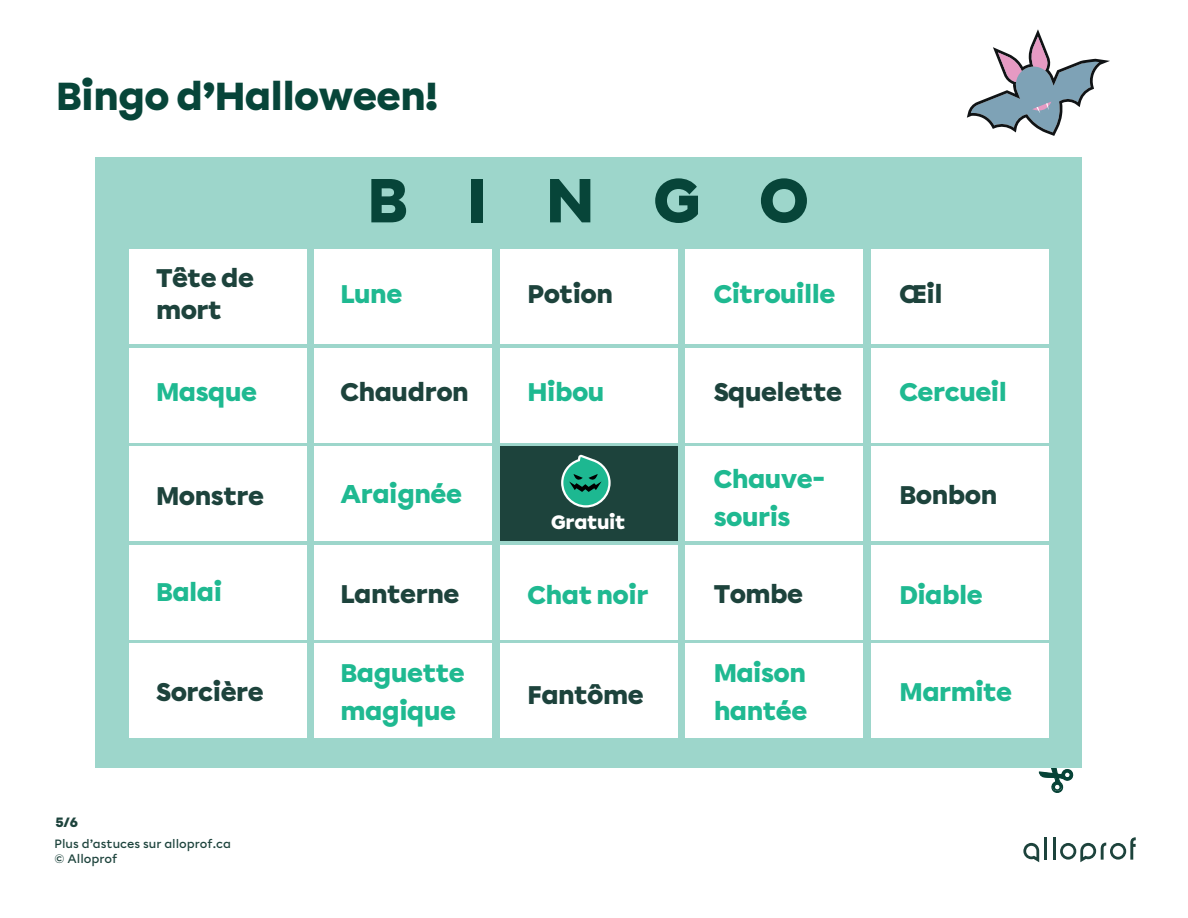
<style>
.page{position:relative;width:1188px;height:918px;background:#fff}
.page>*{position:absolute;margin:0;border:0;box-sizing:border-box;transform-origin:0 0}
.t1{font:900 61.95px "Chromatica Modifiee B";letter-spacing:.95em;color:#074539}
.t2{font:900 39px "Chromatica Modifiee B";letter-spacing:-.02em;color:#074539}
.t3{font:900 25.5px/37.5px "Chromatica Modifiee B";letter-spacing:-.02em;color:#1fb991}
.t4{font:900 25.5px/31.5px "Chromatica Modifiee B";letter-spacing:-.02em;color:#1d433c}
.t5{font:900 19.35px "Chromatica Modifiee B";letter-spacing:-.02em;color:#fff}
.t6{font:900 13.5px "Chromatica Modifiee B";color:#1d433c}
.t7{font:500 12.15px "Chromatica Modifiee B";color:#1d433c}
.t8{font:500 12px "Chromatica Modifiee B";color:#1d433c}
</style>
<div class="page">
<svg style="left:1039px;top:768px;width:35px;height:25px"></svg>
<div style="left:96px;top:157px;width:986px;height:611px;background:#9dd6cb"></div>
<div style="left:129px;top:348px;width:177px;height:95px;background:#fff"></div>
<div style="left:500px;top:348px;width:177px;height:95px;background:#fff"></div>
<div style="left:315px;top:348px;width:177px;height:95px;background:#fff"></div>
<div style="left:686px;top:348px;width:177px;height:95px;background:#fff"></div>
<div style="left:871px;top:348px;width:177px;height:95px;background:#fff"></div>
<div style="left:129px;top:643px;width:177px;height:95px;background:#fff"></div>
<div style="left:500px;top:643px;width:177px;height:95px;background:#fff"></div>
<div style="left:315px;top:643px;width:177px;height:95px;background:#fff"></div>
<div style="left:686px;top:643px;width:177px;height:95px;background:#fff"></div>
<div style="left:871px;top:643px;width:177px;height:95px;background:#fff"></div>
<div style="left:129px;top:446px;width:177px;height:95px;background:#fff"></div>
<div style="left:500px;top:446px;width:177px;height:95px;background:#1d433c"></div>
<div style="left:315px;top:446px;width:177px;height:95px;background:#fff"></div>
<div style="left:686px;top:446px;width:177px;height:95px;background:#fff"></div>
<div style="left:871px;top:446px;width:177px;height:95px;background:#fff"></div>
<div style="left:129px;top:545px;width:177px;height:94px;background:#fff"></div>
<div style="left:500px;top:545px;width:177px;height:94px;background:#fff"></div>
<div style="left:315px;top:545px;width:177px;height:94px;background:#fff"></div>
<div style="left:686px;top:545px;width:177px;height:94px;background:#fff"></div>
<div style="left:871px;top:545px;width:177px;height:94px;background:#fff"></div>
<div style="left:129px;top:250px;width:177px;height:94px;background:#fff"></div>
<div style="left:500px;top:250px;width:177px;height:94px;background:#fff"></div>
<div style="left:315px;top:250px;width:177px;height:94px;background:#fff"></div>
<div style="left:686px;top:250px;width:177px;height:94px;background:#fff"></div>
<div style="left:871px;top:250px;width:177px;height:94px;background:#fff"></div>
<svg style="left:967px;top:29px;width:143px;height:107px"></svg>
<svg style="left:561px;top:455px;width:50px;height:53px"></svg>
<hr style="left:1044px;top:838px;width:3px;height:22px;background:#1d433c">
<hr style="left:1053px;top:838px;width:3px;height:22px;background:#1d433c">
<svg style="left:1023px;top:843px;width:16px;height:19px"></svg>
<svg style="left:1060px;top:837px;width:76px;height:25px"></svg>
<h2 class="t2" style="left:56px;top:70px;width:384px">Bingo d’Halloween!</h2>
<p class="t4" style="left:156px;top:263px;width:100px">Tête de mort</p>
<h1 class="t1" style="left:367px;top:158px;width:443px">BINGO</h1>
<p class="t3" style="left:341px;top:276px;width:63px">Lune</p>
<p class="t4" style="left:528px;top:279px;width:87px">Potion</p>
<p class="t3" style="left:714px;top:276px;width:123px">Citrouille</p>
<p class="t4" style="left:899px;top:279px;width:45px">Œil</p>
<p class="t3" style="left:156px;top:374px;width:102px">Masque</p>
<p class="t3" style="left:899px;top:374px;width:109px">Cercueil</p>
<p class="t3" style="left:528px;top:374px;width:78px">Hibou</p>
<p class="t4" style="left:714px;top:377px;width:130px">Squelette</p>
<p class="t4" style="left:341px;top:377px;width:130px">Chaudron</p>
<p class="t4" style="left:156px;top:481px;width:110px">Monstre</p>
<p class="t3" style="left:156px;top:573px;width:68px">Balai</p>
<p class="t6" style="left:55px;top:813px;width:24px">5/6</p>
<p class="t4" style="left:156px;top:676px;width:109px">Sorcière</p>
<p class="t8" style="left:55px;top:836px;width:178px">Plus d’astuces sur alloprof.ca</p>
<p class="t7" style="left:55px;top:850px;width:64px">© Alloprof</p>
<p class="t3" style="left:341px;top:475px;width:123px">Araignée</p>
<p class="t5" style="left:551px;top:508px;width:76px">Gratuit</p>
<p class="t3" style="left:714px;top:461px;width:113px">Chauve&shy;souris</p>
<p class="t4" style="left:899px;top:480px;width:99px">Bonbon</p>
<p class="t4" style="left:341px;top:579px;width:120px">Lanterne</p>
<p class="t3" style="left:528px;top:576px;width:123px">Chat noir</p>
<p class="t4" style="left:714px;top:578px;width:91px">Tombe</p>
<p class="t3" style="left:899px;top:577px;width:85px">Diable</p>
<p class="t3" style="left:341px;top:655px;width:126px">Baguette magique</p>
<p class="t4" style="left:528px;top:679px;width:118px">Fantôme</p>
<p class="t3" style="left:714px;top:655px;width:95px">Maison hantée</p>
<p class="t3" style="left:899px;top:673px;width:114px">Marmite</p>
</div>
